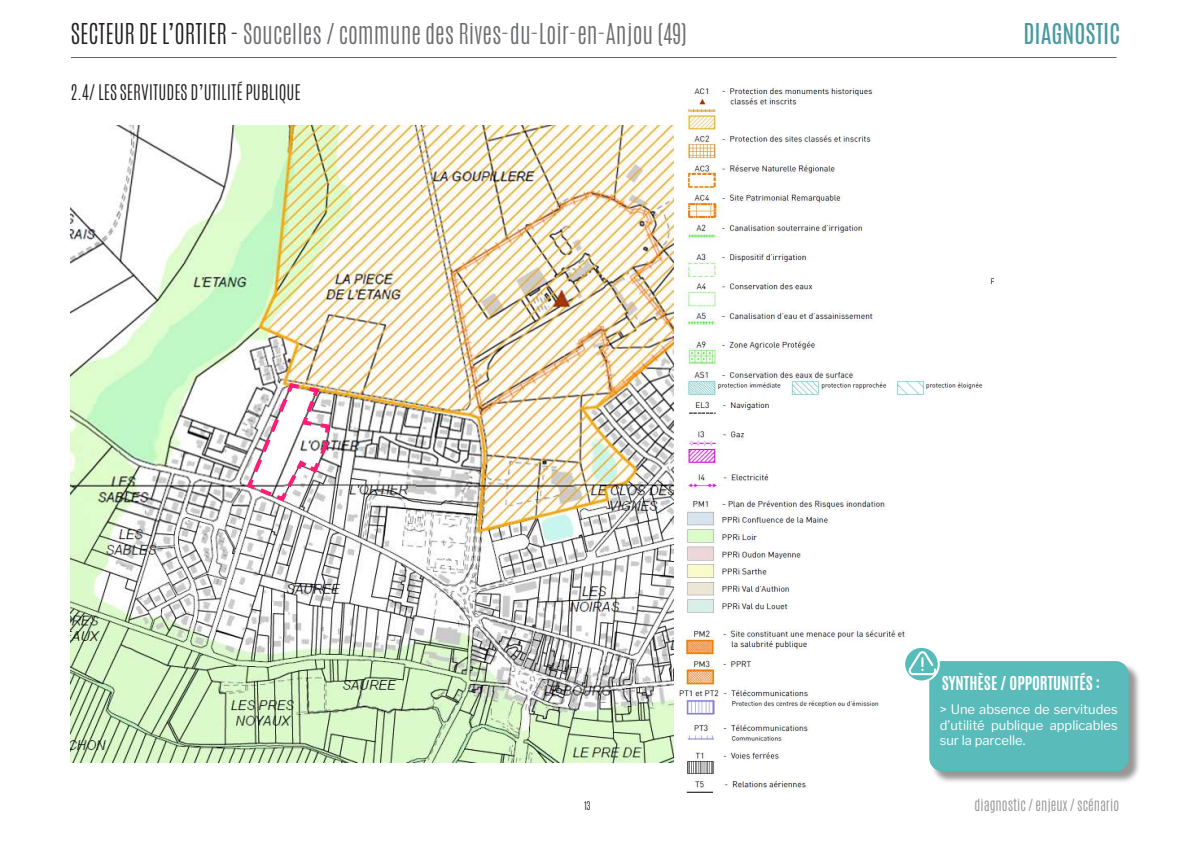
<style>
.page{position:relative;width:1191px;height:842px;background:#fff}
.page>*{position:absolute;margin:0;border:0;box-sizing:border-box;transform-origin:0 0}
.t1{font:300 24px "Antonio";color:#6c6d70}
.t2{font:24px "Antonio";color:#499aa1}
.t3{font:300 18px "Antonio";color:#231f20}
.t4{font:700 16px "Antonio";color:#fff}
.t5{font:300 14px "Antonio";color:#939393}
.t6{font:13px/15.6px "Libre Franklin";color:#fff;text-align:justify}
.t7{font:300 10px "Antonio";color:#231f20}
.s1{color:#231f20}
</style>
<div class="page">
<hr style="left:71px;top:57px;width:1045px;height:1px;background:#231f20">
<img style="left:71px;top:125px;width:602px;height:638px">
<svg style="left:244px;top:381px;width:88px;height:123px"></svg>
<img style="left:683px;top:87px;width:310px;height:403px">
<img style="left:678px;top:499px;width:227px;height:294px">
<div style="left:930px;top:663px;width:211px;height:120px;background:#231f20;opacity:.47"></div>
<div style="left:930px;top:662px;width:197px;height:108px;background:#59bcba;border-radius:12px"></div>
<div style="left:929px;top:661px;width:199px;height:110px;border:2px solid #56bcba;border-radius:12px"></div>
<svg style="left:904px;top:647px;width:34px;height:34px"></svg>
<div style="left:903px;top:646px;width:36px;height:36px;border:2px solid #fff;border-radius:50%"></div>
<svg style="left:908px;top:651px;width:28px;height:24px"></svg>
<h1 class="t1" style="left:71px;top:17px;width:617px"><span class="s1">SECTEUR DE L’ORTIER -</span> Soucelles / commune des Rives-du-Loir-en-Anjou (49)</h1>
<h2 class="t3" style="left:71px;top:80px;width:231px">2.4/ LES SERVITUDES D’UTILITÉ PUBLIQUE</h2>
<p class="t7" style="left:584px;top:798px;width:8px">13</p>
<h1 class="t2" style="left:1023px;top:16px;width:98px">DIAGNOSTIC</h1>
<p class="t4" style="left:941px;top:671px;width:160px">SYNTHÈSE / OPPORTUNITÉS :</p>
<p class="t6" style="left:939px;top:701px;width:180px">&gt; Une absence de servitudes d’utilité publique applicables sur la parcelle.</p>
<p class="t5" style="left:974px;top:795px;width:146px">diagnostic / enjeux / scénario</p>
</div>
